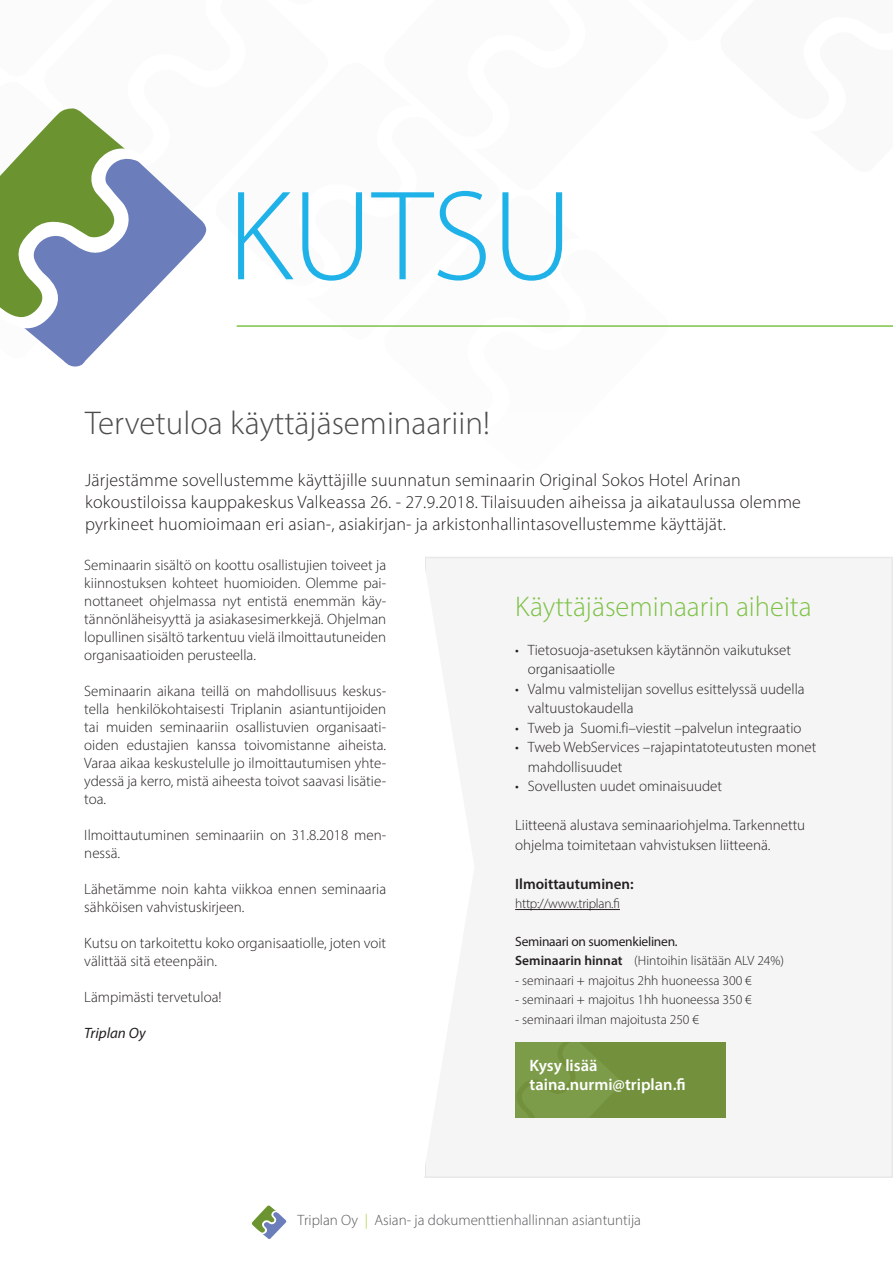
<style>
.page{position:relative;width:893px;height:1263px;background:#fff}
.page>*{position:absolute;margin:0;border:0;box-sizing:border-box;transform-origin:0 0}
.t1{font:300 129px "Myriad Pro";color:#1fb2e8}
.Otsikko{font:300 33px "Myriad Pro";color:#4b4c4d}
.t2{font:300 28.5px "Myriad Pro";color:#7ec247}
.Ingressi{font:300 18px/21.6px "Myriad Pro";letter-spacing:.01em;color:#231f20}
.t3{font:600 16.5px "Myriad Pro";color:#fff}
.Leipis{font:300 15px/18px "Myriad Pro";color:#231f20}
.t4{font:300 15px "Myriad Pro";color:#57585a}
.Leipis-2{font:600 15px "Myriad Pro";color:#231f20}
.Leipis-3{font:italic 15px "Myriad Pro";color:#231f20}
.Leipis-4{font:300 13.5px "Myriad Pro";color:#231f20}
.t5{font:13.5px "Myriad Pro";letter-spacing:-.02em;color:#231f20}
.Leipis-5{font:300 13.5px "Myriad Pro";letter-spacing:-.02em;color:#231f20}
.s1{font-weight:600}
.s2{color:#a6ce39}
</style>
<div class="page">
<svg style="left:252px;top:1205px;width:34px;height:34px"></svg>
<div style="left:425px;top:557px;width:467px;height:620px;background:#f5f5f5"></div>
<hr style="left:515px;top:909px;width:105px;height:1px;background:#231f20">
<svg style="left:0;top:108px;width:893px;height:259px"></svg>
<div style="left:515px;top:1042px;width:211px;height:76px;background:#73913d"></div>
<svg style="left:515px;top:1042px;width:105px;height:75px"></svg>
<p class="t1" style="left:227px;top:159px;width:347px">KUTSU</p>
<p class="Otsikko" style="left:85px;top:404px;width:406px">Tervetuloa käyttäjäseminaariin!</p>
<p class="Ingressi" style="left:85px;top:469px;width:717px">Järjestämme sovellustemme käyttäjille suunnatun seminaarin Original Sokos Hotel Arinan kokoustiloissa kauppakeskus Valkeassa 26. - 27.9.2018. Tilaisuuden aiheissa ja aikataulussa olemme pyrkineet huomioimaan eri asian-, asiakirjan- ja arkistonhallintasovellustemme käyttäjät.</p>
<p class="Leipis" style="left:84px;top:556px;width:303px;text-align:justify">Seminaarin sisältö on koottu osallistujien toiveet ja kiinnostuksen kohteet huomioiden. Olemme pai&shy;nottaneet ohjelmassa nyt entistä enemmän käy&shy;tännönläheisyyttä ja asiakasesimerkkejä. Ohjelman lopullinen sisältö tarkentuu vielä ilmoittautuneiden organisaatioiden perusteella.</p>
<p class="Leipis" style="left:84px;top:682px;width:303px;text-align:justify">Seminaarin aikana teillä on mahdollisuus keskus&shy;tella henkilökohtaisesti Triplanin asiantuntijoiden tai muiden seminaariin osallistuvien organisaati&shy;oiden edustajien kanssa toivomistanne aiheista.<br>Varaa aikaa keskustelulle jo ilmoittautumisen yhte&shy;ydessä ja kerro, mistä aiheesta toivot saavasi lisätie&shy;toa.</p>
<p class="Leipis" style="left:84px;top:826px;width:303px">Ilmoittautuminen seminaariin on 31.8.2018 men&shy;nessä.</p>
<p class="Leipis" style="left:84px;top:880px;width:303px">Lähetämme noin kahta viikkoa ennen seminaaria sähköisen vahvistuskirjeen.</p>
<p class="Leipis" style="left:84px;top:934px;width:303px">Kutsu on tarkoitettu koko organisaatiolle, joten voit</p>
<p class="Leipis" style="left:84px;top:952px;width:134px">välittää sitä eteenpäin.</p>
<p class="Leipis" style="left:84px;top:988px;width:139px">Lämpimästi tervetuloa!</p>
<p class="Leipis-3" style="left:84px;top:1023px;width:63px">Triplan Oy</p>
<p class="t3" style="left:530px;top:1054px;width:69px">Kysy lisää</p>
<p class="t3" style="left:530px;top:1074px;width:158px">taina.nurmi@triplan.fi</p>
<p class="t2" style="left:515px;top:589px;width:298px">Käyttäjäseminaarin aiheita</p>
<p class="Leipis" style="left:528px;top:640px;width:265px;line-height:19.5px;text-indent:-13px">• Tietosuoja-asetuksen käytännön vaikutukset organisaatiolle</p>
<p class="Leipis" style="left:528px;top:679px;width:278px;line-height:19.5px;text-indent:-13px">• Valmu valmistelijan sovellus esittelyssä uudella valtuustokaudella</p>
<p class="Leipis" style="left:515px;top:718px;width:288px">• Tweb ja Suomi.fi–viestit –palvelun integraatio</p>
<p class="Leipis" style="left:528px;top:737px;width:290px;line-height:19.5px;text-indent:-13px">• Tweb WebServices –rajapintatoteutusten monet mahdollisuudet</p>
<p class="Leipis" style="left:515px;top:777px;width:208px">• Sovellusten uudet ominaisuudet</p>
<p class="Leipis" style="left:515px;top:815px;width:292px;line-height:19.5px">Liitteenä alustava seminaariohjelma. Tarkennettu ohjelma toimitetaan vahvistuksen liitteenä.</p>
<p class="Leipis-2" style="left:515px;top:874px;width:120px">Ilmoittautuminen:</p>
<p class="Leipis-5" style="left:515px;top:895px;width:106px">http://www.triplan.fi</p>
<p class="t5" style="left:515px;top:933px;width:164px">Seminaari on suomenkielinen.</p>
<p class="Leipis-4" style="left:515px;top:952px;width:270px"><span class="s1">Seminaarin hinnat</span> (Hintoihin lisätään ALV 24%)</p>
<p class="Leipis-4" style="left:515px;top:972px;width:238px">- seminaari + majoitus 2hh huoneessa 300 €</p>
<p class="Leipis-4" style="left:515px;top:991px;width:238px">- seminaari + majoitus 1hh huoneessa 350 €</p>
<p class="Leipis-4" style="left:515px;top:1011px;width:185px">- seminaari ilman majoitusta 250 €</p>
<p class="t4" style="left:298px;top:1211px;width:345px">Triplan Oy <span class="s2">|</span> Asian- ja dokumenttienhallinnan asiantuntija</p>
</div>
